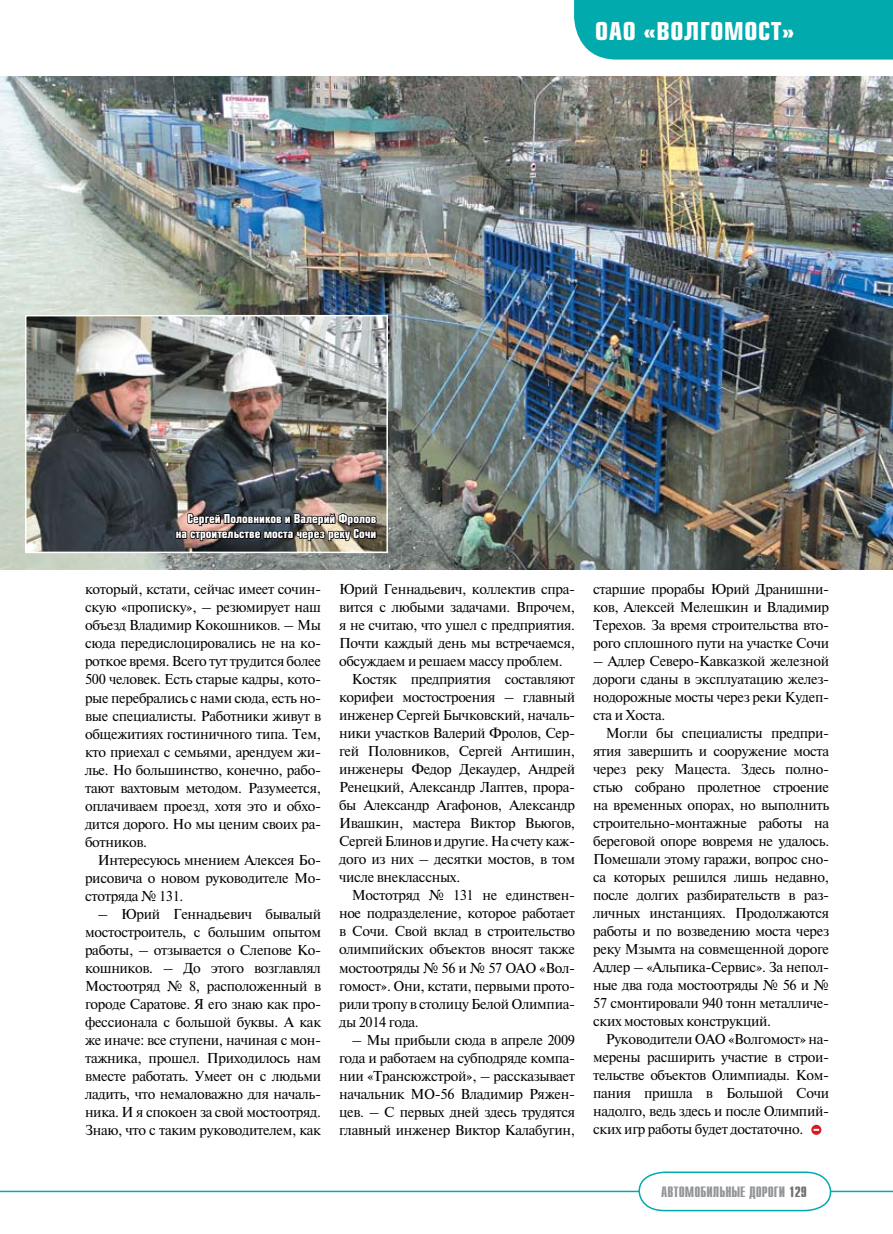
<style>
.page{position:relative;width:893px;height:1234px;background:#fff}
.page>*{position:absolute;margin:0;border:0;box-sizing:border-box;transform-origin:0 0}
.t1{font:700 24px "Europe Cond";letter-spacing:.03em;color:#fff}
.t2{font:700 15px "Compact C";color:#939598}
.t3{font:13.5px/18px "Newton C";letter-spacing:-.025em;color:#000;text-align:justify}
.t4{font:700 12px/15px "Europe Cond";color:#fff;text-align:right}
.s1{color:#6d6f71}
</style>
<div class="page">
<svg style="left:811px;top:1124px;width:10px;height:10px"></svg>
<img style="left:0;top:77px;width:893px;height:492px">
<img style="left:28px;top:318px;width:357px;height:232px">
<div style="left:25px;top:315px;width:363px;height:238px;border:2px solid #fff"></div>
<img style="left:175px;top:510px;width:202px;height:57px">
<div style="left:574px;top:0;width:319px;height:60px;background:#00aaad"></div>
<hr style="left:0;top:1190px;width:893px;height:1px;background:#00aaad">
<svg style="left:638px;top:1171px;width:194px;height:40px"></svg>
<h1 class="t1" style="left:595px;top:16px;width:201px">ОАО «волгоМост»</h1>
<p class="t4" style="left:176px;top:510px;width:202px">Сергей Половников и Валерий Фролов на строительстве моста через реку Сочи</p>
<p class="t3" style="left:85px;top:580px;width:238px">который, кстати, сейчас имеет сочин&shy;скую «прописку», – резюмирует наш объезд Владимир Кокошников. – Мы сюда передислоцировались не на ко&shy;роткое время. Всего тут трудится более 500 человек. Есть старые кадры, кото&shy;рые перебрались с нами сюда, есть но&shy;вые специалисты. Работники живут в общежитиях гостиничного типа. Тем, кто приехал с семьями, арендуем жи&shy;лье. Но большинство, конечно, рабо&shy;тают вахтовым методом. Разумеется, оплачиваем проезд, хотя это и обхо&shy;дится дорого. Но мы ценим своих ра&shy;ботников.</p>
<p class="t3" style="left:85px;top:850px;width:238px;text-indent:13px">Интересуюсь мнением Алексея Бо&shy;рисовича о новом руководителе Мо&shy;стотряда № 131.</p>
<p class="t3" style="left:85px;top:904px;width:238px;text-indent:13px">– Юрий Геннадьевич бывалый мостостроитель, с большим опытом работы, – отзывается о Слепове Ко&shy;кошников. – До этого возглавлял Мостоотряд № 8, расположенный в городе Саратове. Я его знаю как про&shy;фессионала с большой буквы. А как же иначе: все ступени, начиная с мон&shy;тажника, прошел. Приходилось нам вместе работать. Умеет он с людьми ладить, что немаловажно для началь&shy;ника. И я спокоен за свой мостоотряд.<br>Знаю, что с таким руководителем, как</p>
<p class="t3" style="left:339px;top:580px;width:238px">Юрий Геннадьевич, коллектив спра-</p>
<p class="t3" style="left:339px;top:598px;width:238px">вится с любыми задачами. Впрочем,</p>
<p class="t3" style="left:339px;top:616px;width:238px">я не считаю, что ушел с предприятия.</p>
<p class="t3" style="left:339px;top:634px;width:238px">Почти каждый день мы встречаемся,</p>
<p class="t3" style="left:339px;top:652px;width:225px">обсуждаем и решаем массу проблем.</p>
<p class="t3" style="left:352px;top:670px;width:225px">Костяк предприятия составляют</p>
<p class="t3" style="left:339px;top:688px;width:238px">корифеи мостостроения – главный</p>
<p class="t3" style="left:339px;top:706px;width:238px">инженер Сергей Бычковский, началь-</p>
<p class="t3" style="left:339px;top:724px;width:238px">ники участков Валерий Фролов, Сер-</p>
<p class="t3" style="left:339px;top:742px;width:238px">гей Половников, Сергей Антишин,</p>
<p class="t3" style="left:339px;top:760px;width:238px">инженеры Федор Декаудер, Андрей</p>
<p class="t3" style="left:339px;top:778px;width:238px">Ренецкий, Александр Лаптев, прора-</p>
<p class="t3" style="left:339px;top:796px;width:238px">бы Александр Агафонов, Александр</p>
<p class="t3" style="left:339px;top:814px;width:238px">Ивашкин, мастера Виктор Вьюгов,</p>
<p class="t3" style="left:339px;top:832px;width:238px">Сергей Блинов и другие. На счету каж-</p>
<p class="t3" style="left:339px;top:850px;width:238px">дого из них – десятки мостов, в том</p>
<p class="t3" style="left:339px;top:868px;width:123px">числе внеклассных.</p>
<p class="t3" style="left:352px;top:886px;width:225px">Мостотряд № 131 не единствен-</p>
<p class="t3" style="left:339px;top:904px;width:238px">ное подразделение, которое работает</p>
<p class="t3" style="left:339px;top:922px;width:238px">в Сочи. Свой вклад в строительство</p>
<p class="t3" style="left:339px;top:940px;width:238px">олимпийских объектов вносят также</p>
<p class="t3" style="left:339px;top:958px;width:238px">мостоотряды № 56 и № 57 ОАО «Вол-</p>
<p class="t3" style="left:339px;top:976px;width:238px">гомост». Они, кстати, первыми прото-</p>
<p class="t3" style="left:339px;top:994px;width:238px">рили тропу в столицу Белой Олимпиа-</p>
<p class="t3" style="left:339px;top:1012px;width:81px">ды 2014 года.</p>
<p class="t3" style="left:339px;top:1030px;width:238px;text-indent:13px">– Мы прибыли сюда в апреле 2009 года и работаем на субподряде компа&shy;нии «Трансюжстрой», – рассказывает начальник МО-56 Владимир Ряжен&shy;цев. – С первых дней здесь трудятся главный инженер Виктор Калабугин,</p>
<p class="t3" style="left:593px;top:580px;width:238px">старшие прорабы Юрий Дранишни&shy;ков, Алексей Мелешкин и Владимир Терехов. За время строительства вто&shy;рого сплошного пути на участке Сочи</p>
<p class="t3" style="left:593px;top:652px;width:238px">– Адлер Северо-Кавказкой железной дороги сданы в эксплуатацию желез&shy;нодорожные мосты через реки Кудеп&shy;ста и Хоста.</p>
<p class="t3" style="left:593px;top:724px;width:238px;text-indent:13px">Могли бы специалисты предпри&shy;ятия завершить и сооружение моста через реку Мацеста. Здесь полно&shy;стью собрано пролетное строение на временных опорах, но выполнить строительно-монтажные работы на береговой опоре вовремя не удалось.<br>Помешали этому гаражи, вопрос сно&shy;са которых решился лишь недавно, после долгих разбирательств в раз&shy;личных инстанциях. Продолжаются работы и по возведению моста через реку Мзымта на совмещенной дороге Адлер – «Альпика-Сервис». За непол&shy;ные два года мостоотряды № 56 и № 57 смонтировали 940 тонн металличе&shy;ских мостовых конструкций.</p>
<p class="t3" style="left:593px;top:1030px;width:238px;text-indent:13px">Руководители ОАО «Волгомост» на&shy;мерены расширить участие в строи&shy;тельстве объектов Олимпиады. Ком&shy;пания пришла в Большой Сочи надолго, ведь здесь и после Олимпий&shy;ских игр работы будет достаточно.</p>
<p class="t2" style="left:661px;top:1184px;width:147px">АВТОМОБИЛЬНЫЕ ДОРОГИ <span class="s1">129</span></p>
</div>
